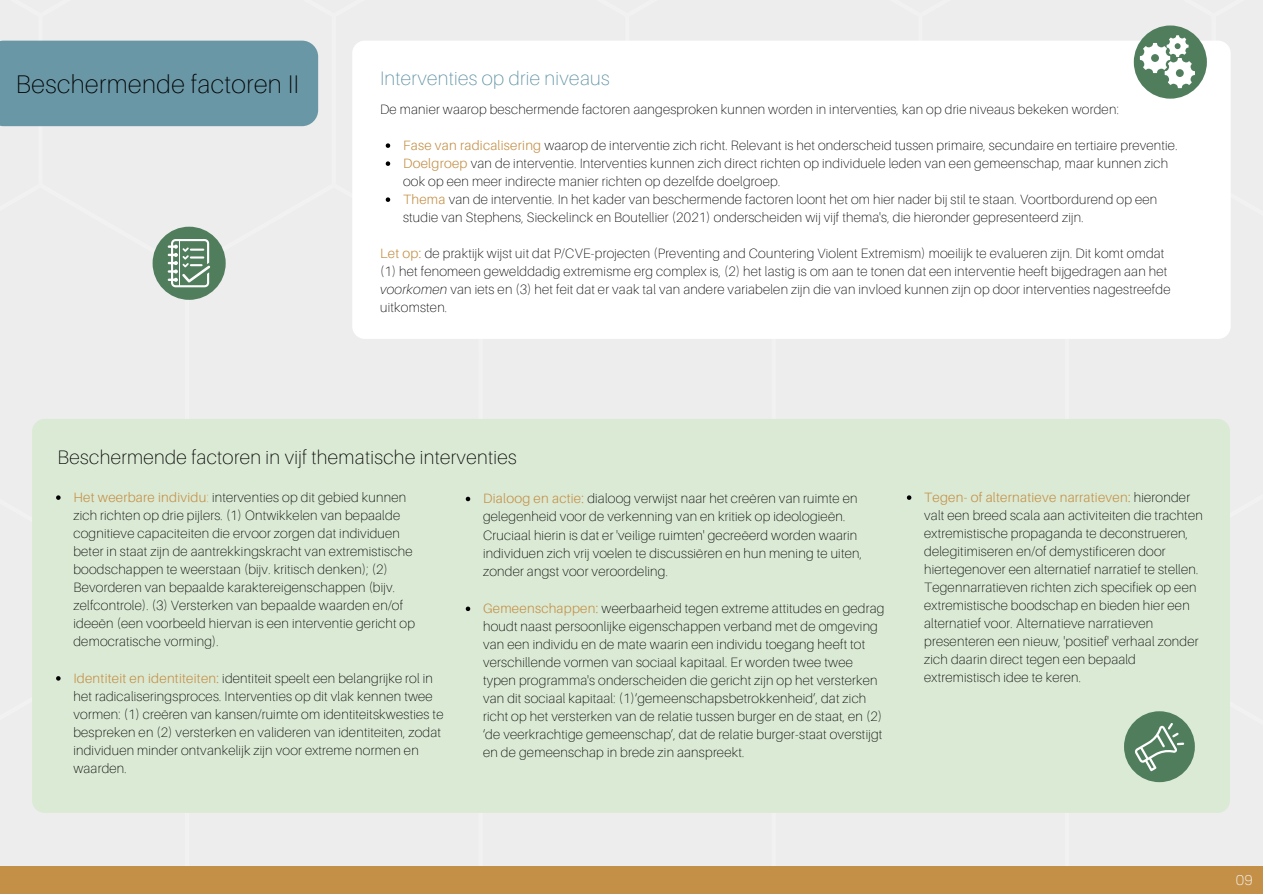
<style>
.page{position:relative;width:1263px;height:894px;background:#fff}
.page>*{position:absolute;margin:0;border:0;box-sizing:border-box;transform-origin:0 0}
.t1{font:100 25.5px "Aileron";letter-spacing:.02em;color:#000}
.t2{font:100 19.5px "Aileron";letter-spacing:.02em;color:#000}
.t3{font:100 19.5px "Aileron";letter-spacing:.02em;color:#5c90a2}
.t4{font:15px "Akzentica 4 F Light";color:#f4f4f4}
.t5{font:100 13.5px/18px "Aileron";letter-spacing:.02em;color:#000}
.s1{font-weight:300;color:#c49047}
.s2{font-style:italic}
.s3{color:#c49047}
</style>
<div class="page">
<div style="left:32px;top:419px;width:1198px;height:393px;background:#dbead5;border-radius:12px"></div>
<div style="left:0;top:866px;width:1263px;height:27px;background:#c49047"></div>
<div style="left:0;top:41px;width:318px;height:85px;background:#6997a6"></div>
<div style="left:153px;top:227px;width:73px;height:73px;background:#507e5d;border-radius:50%"></div>
<svg style="left:168px;top:239px;width:42px;height:48px"></svg>
<div style="left:1134px;top:25px;width:73px;height:74px;background:#507e5d;border-radius:50%"></div>
<svg style="left:1140px;top:35px;width:55px;height:53px"></svg>
<svg style="left:386px;top:143px;width:4px;height:5px"></svg>
<svg style="left:386px;top:161px;width:4px;height:5px"></svg>
<svg style="left:386px;top:197px;width:4px;height:5px"></svg>
<svg style="left:56px;top:495px;width:5px;height:4px"></svg>
<svg style="left:56px;top:676px;width:5px;height:4px"></svg>
<svg style="left:466px;top:496px;width:4px;height:5px"></svg>
<svg style="left:466px;top:606px;width:4px;height:5px"></svg>
<svg style="left:907px;top:495px;width:4px;height:4px"></svg>
<div style="left:1124px;top:711px;width:71px;height:71px;background:#507e5d;border-radius:50%"></div>
<svg style="left:1135px;top:723px;width:49px;height:48px"></svg>
<h1 class="t1" style="left:16px;top:68px;width:285px">Beschermende factoren II</h1>
<h2 class="t3" style="left:380px;top:66px;width:231px">Interventies op drie niveaus</h2>
<p class="t5" style="left:380px;top:100px;width:740px">De manier waarop beschermende factoren aangesproken kunnen worden in interventies, kan op drie niveaus bekeken worden:</p>
<p class="t5" style="left:403px;top:136px;width:776px"><span class="s1">Fase van radicalisering</span> waarop de interventie zich richt. Relevant is het onderscheid tussen primaire, secundaire en tertiaire preventie.<br><span class="s1">Doelgroep</span> van de interventie. Interventies kunnen zich direct richten op individuele leden van een gemeenschap, maar kunnen zich ook op een meer indirecte manier richten op dezelfde doelgroep.<br><span class="s1">Thema</span> van de interventie. In het kader van beschermende factoren loont het om hier nader bij stil te staan. Voortbordurend op een studie van Stephens, Sieckelinck en Boutellier (2021) onderscheiden wij vijf thema's, die hieronder gepresenteerd zijn.</p>
<p class="t5" style="left:380px;top:244px;width:792px"><span class="s1">Let op:</span> de praktijk wijst uit dat P/CVE-projecten (Preventing and Countering Violent Extremism) moeilijk te evalueren zijn. Dit komt omdat (1) het fenomeen gewelddadig extremisme erg complex is, (2) het lastig is om aan te tonen dat een interventie heeft bijgedragen aan het <span class="s2">voorkomen</span> van iets en (3) het feit dat er vaak tal van andere variabelen zijn die van invloed kunnen zijn op door interventies nagestreefde uitkomsten.</p>
<h2 class="t2" style="left:57px;top:444px;width:461px">Beschermende factoren in vijf thematische interventies</h2>
<p class="t5" style="left:73px;top:488px;width:343px"><span class="s1">Het weerbare individu</span><span class="s3">:</span> interventies op dit gebied kunnen zich richten op drie pijlers. (1) Ontwikkelen van bepaalde cognitieve capaciteiten die ervoor zorgen dat individuen beter in staat zijn de aantrekkingskracht van extremistische boodschappen te weerstaan (bijv. kritisch denken); (2)<br>Bevorderen van bepaalde karaktereigenschappen (bijv. zelfcontrole). (3) Versterken van bepaalde waarden en/of ideeën (een voorbeeld hiervan is een interventie gericht op democratische vorming).</p>
<p class="t5" style="left:73px;top:668px;width:372px"><span class="s1">Identiteit en identiteiten:</span> identiteit speelt een belangrijke rol in het radicaliseringsproces. Interventies op dit vlak kennen twee vormen: (1) creëren van kansen/ruimte om identiteitskwesties te bespreken en (2) versterken en valideren van identiteiten, zodat individuen minder ontvankelijk zijn voor extreme normen en waarden.</p>
<p class="t5" style="left:483px;top:489px;width:380px"><span class="s1">Dialoog en actie:</span> dialoog verwijst naar het creëren van ruimte en gelegenheid voor de verkenning van en kritiek op ideologieën.<br>Cruciaal hierin is dat er 'veilige ruimten' gecreëerd worden waarin individuen zich vrij voelen te discussiëren en hun mening te uiten, zonder angst voor veroordeling.</p>
<p class="t5" style="left:483px;top:599px;width:403px"><span class="s1">Gemeenschappen:</span> weerbaarheid tegen extreme attitudes en gedrag houdt naast persoonlijke eigenschappen verband met de omgeving van een individu en de mate waarin een individu toegang heeft tot verschillende vormen van sociaal kapitaal. Er worden twee twee typen programma's onderscheiden die gericht zijn op het versterken van dit sociaal kapitaal: (1)‘gemeenschapsbetrokkenheid’, dat zich richt op het versterken van de relatie tussen burger en de staat, en (2) ‘de veerkrachtige gemeenschap’, dat de relatie burger-staat overstijgt en de gemeenschap in brede zin aanspreekt.</p>
<p class="t5" style="left:924px;top:488px;width:280px"><span class="s1">Tegen- of alternatieve narratieven:</span> hieronder valt een breed scala aan activiteiten die trachten extremistische propaganda te deconstrueren, delegitimiseren en/of demystificeren door hiertegenover een alternatief narratief te stellen.<br>Tegennarratieven richten zich specifiek op een extremistische boodschap en bieden hier een alternatief voor. Alternatieve narratieven presenteren een nieuw, 'positief' verhaal zonder zich daarin direct tegen een bepaald extremistisch idee te keren.</p>
<p class="t4" style="left:1236px;top:874px;width:18px">09</p>
</div>
